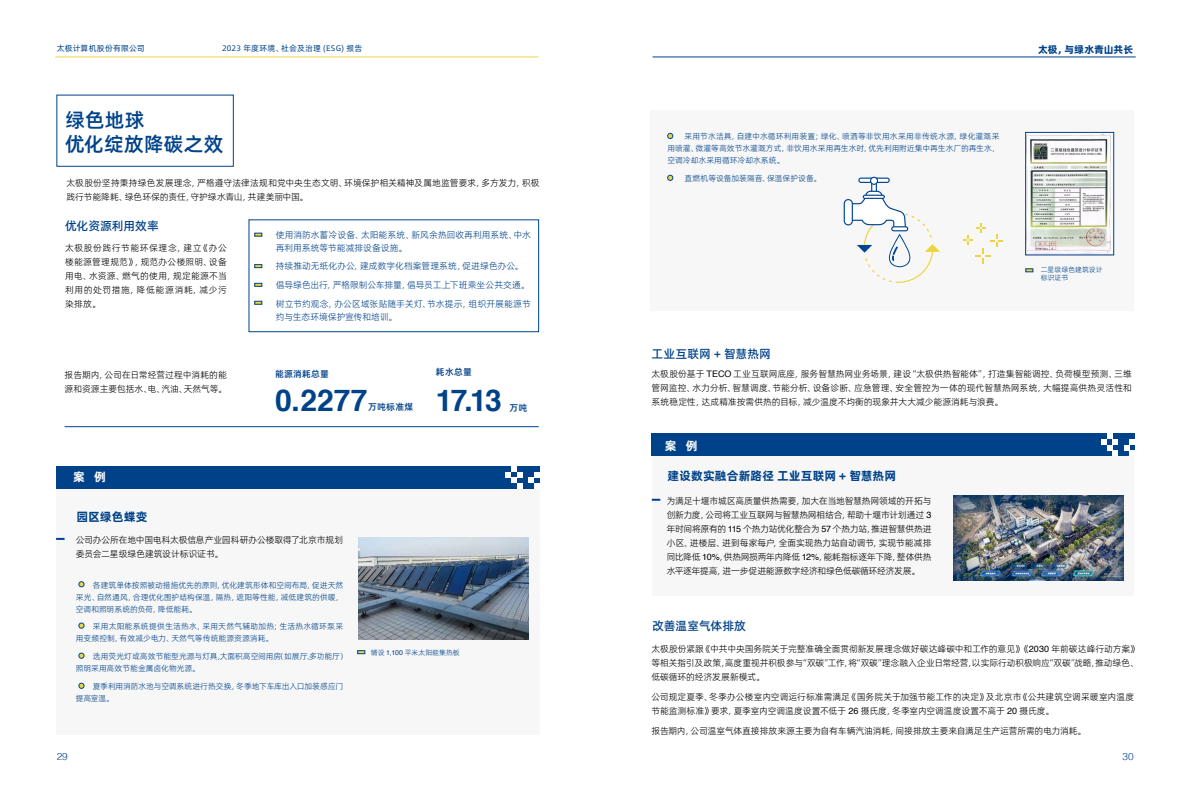
<style>
.page{position:relative;width:1191px;height:808px;background:#fff}
.page>*{position:absolute;margin:0;border:0;box-sizing:border-box;transform-origin:0 0}
.t1{font:700 30px "Helvetica";color:#004289}
.t2{font:700 20px/24px "Alibaba Pu Hui Ti 3 75 Semi";letter-spacing:.01em;color:#004289}
.t3{font:12px "Alibaba Pu Hui Ti 3 65 Medium";letter-spacing:-.01em;color:#004289}
.t4{font:700 12px "Alibaba Pu Hui Ti 3 95 Extra";letter-spacing:-.005em;color:#004289}
.t5{font:700 12px "Alibaba Pu Hui Ti 3 95 Extra";color:#fff}
.t6{font:10px "Alibaba Pu Hui Ti 3 105 Heavy";letter-spacing:-.01em;color:#004289}
.t7{font:300 10px "Helvetica";color:#004289}
.t8{font:9px/14px "Alibaba Pu Hui Ti 3 45 Light";letter-spacing:-.015em;color:#000;text-align:justify}
.t9{font:9px/18.7px "Alibaba Pu Hui Ti 3 45 Light";letter-spacing:-.01em;color:#004289}
.t10{font:700 9px "Alibaba Pu Hui Ti 3 75 Semi";letter-spacing:.02em;color:#004289}
.t11{font:8px/12px "Alibaba Pu Hui Ti 3 45 Light";letter-spacing:-.01em;color:#004289;text-align:justify}
.t12{font:8px/12px "Alibaba Pu Hui Ti 3 45 Light";letter-spacing:.01em;color:#004289}
.t13{font:8px/12px "Alibaba Pu Hui Ti 3 45 Light";letter-spacing:-.03em;color:#004289}
.t14{font:8px "Alibaba Pu Hui Ti 3 55 Regular";letter-spacing:.025em;color:#004289}
.t15{font:7px/8px "Alibaba Pu Hui Ti 3 45 Light";color:#004289}
.s1{font-family:"Helvetica"}
</style>
<div class="page">
<hr style="left:55px;top:57px;width:483px;height:1px;background:#ecd443">
<hr style="left:652px;top:57px;width:483px;height:1px;background:#004289">
<div style="left:650px;top:110px;width:483px;height:201px;background:#f7f7f7"></div>
<img style="left:1027px;top:134px;width:84px;height:119px">
<div style="left:1025px;top:132px;width:88px;height:123px;border:1px solid #004289"></div>
<div style="left:651px;top:450px;width:482px;height:145px;background:#f7f7f7"></div>
<div style="left:651px;top:434px;width:484px;height:22px;background:#004289"></div>
<img style="left:953px;top:495px;width:170px;height:85px">
<div style="left:56px;top:489px;width:483px;height:246px;background:#f7f7f7"></div>
<div style="left:56px;top:466px;width:483px;height:23px;background:#004289"></div>
<svg style="left:56px;top:538px;width:9px;height:2px"></svg>
<img style="left:358px;top:537px;width:170px;height:102px">
<svg style="left:254px;top:233px;width:8px;height:3px"></svg>
<svg style="left:254px;top:264px;width:8px;height:4px"></svg>
<svg style="left:254px;top:283px;width:8px;height:4px"></svg>
<svg style="left:254px;top:301px;width:8px;height:3px"></svg>
<div style="left:249px;top:220px;width:290px;height:112px;border:1px solid #004289"></div>
<svg style="left:528px;top:472px;width:11px;height:17px"></svg>
<svg style="left:505px;top:466px;width:17px;height:23px"></svg>
<svg style="left:79px;top:581px;width:5px;height:6px"></svg>
<svg style="left:79px;top:623px;width:5px;height:5px"></svg>
<svg style="left:79px;top:653px;width:5px;height:5px"></svg>
<svg style="left:79px;top:683px;width:5px;height:6px"></svg>
<svg style="left:357px;top:650px;width:8px;height:4px"></svg>
<svg style="left:667px;top:133px;width:6px;height:6px"></svg>
<svg style="left:667px;top:175px;width:6px;height:6px"></svg>
<svg style="left:1025px;top:269px;width:8px;height:3px"></svg>
<svg style="left:1101px;top:433px;width:34px;height:23px"></svg>
<svg style="left:652px;top:499px;width:8px;height:2px"></svg>
<svg style="left:843px;top:177px;width:97px;height:106px"></svg>
<svg style="left:963px;top:223px;width:39px;height:40px"></svg>
<hr style="left:65px;top:426px;width:474px;height:1px;background:#004289">
<p class="t14" style="left:57px;top:42px;width:90px">太极计算机股份有限公司</p>
<p class="t14" style="left:222px;top:42px;width:142px">2023 年度环境、社会及治理 (ESG) 报告</p>
<p class="t6" style="left:1038px;top:41px;width:97px">太极，与绿水青山共长</p>
<h2 class="t2" style="left:65px;top:107px;width:160px">绿色地球<br>优化绽放降碳之效</h2>
<p class="t8" style="left:66px;top:175px;width:474px">太极股份坚持秉持绿色发展理念，严格遵守法律法规和党中央生态文明、环境保护相关精神及属地监管要求，多方发力，积极践行节能降耗、绿色环保的责任，守护绿水青山，共建美丽中国。</p>
<h3 class="t3" style="left:65px;top:217px;width:95px">优化资源利用效率</h3>
<p class="t8" style="left:65px;top:240px;width:163px">太极股份践行节能环保理念，建立《办公楼能源管理规范》，规范办公楼照明、设备用电、水资源、燃气的使用，规定能源不当利用的处罚措施，降低能源消耗，减少污染排放。</p>
<p class="t9" style="left:276px;top:227px;width:257px;line-height:13px">使用消防水蓄冷设备、太阳能系统、新风余热回收再利用系统、中水再利用系统等节能减排设备设施。</p>
<p class="t9" style="left:276px;top:256px;width:257px">持续推动无纸化办公，建成数字化档案管理系统，促进绿色办公。倡导绿色出行，严格限制公车排量，倡导员工上下班乘坐公共交通。树立节约观念，办公区域张贴随手关灯、节水提示，组织开展能源节</p>
<p class="t9" style="left:276px;top:306px;width:123px">约与生态环境保护宣传和培训。</p>
<p class="t8" style="left:65px;top:367px;width:164px">报告期内，公司在日常经营过程中消耗的能源和资源主要包括水、电、汽油、天然气等。</p>
<p class="t10" style="left:275px;top:367px;width:55px">能源消耗总量</p>
<p class="t10" style="left:436px;top:365px;width:38px">耗水总量</p>
<h1 class="t1" style="left:275px;top:376px;width:94px">0.2277</h1>
<p class="t10" style="left:368px;top:400px;width:47px">万吨标准煤</p>
<h1 class="t1" style="left:436px;top:376px;width:68px">17.13</h1>
<p class="t10" style="left:509px;top:401px;width:19px">万吨</p>
<h3 class="t5" style="left:73px;top:467px;width:34px">案 例</h3>
<h3 class="t4" style="left:77px;top:508px;width:72px">园区绿色蝶变</h3>
<p class="t8" style="left:76px;top:532px;width:269px">公司办公所在地中国电科太极信息产业园科研办公楼取得了北京市规划委员会二星级绿色建筑设计标识证书。</p>
<p class="t11" style="left:76px;top:578px;width:269px;text-indent:17px">各建筑单体按照被动措施优先的原则，优化建筑形体和空间布局，促进天然采光、自然通风，合理优化围护结构保温，隔热，遮阳等性能，减低建筑的供暖，空调和照明系统的负荷，降低能耗。</p>
<p class="t12" style="left:76px;top:620px;width:269px;text-indent:17px">采用太阳能系统提供生活热水，采用天然气辅助加热；生活热水循环泵采用变频控制，有效减少电力、天然气等传统能源资源消耗。</p>
<p class="t11" style="left:76px;top:650px;width:273px;text-indent:17px">选用荧光灯或高效节能型光源与灯具，大面积高空间用房（如展厅、多功能厅）照明采用高效节能金属卤化物光源。</p>
<p class="t13" style="left:76px;top:679px;width:269px;text-indent:17px">夏季利用消防水池与空调系统进行热交换，冬季地下车库出入口加装感应门提高室温。</p>
<p class="t15" style="left:371px;top:648px;width:90px">铺设 <span class="s1">1,100</span> 平米太阳能集热板</p>
<p class="t11" style="left:667px;top:130px;width:334px;text-indent:17px">采用节水洁具，自建中水循环利用装置；绿化、喷洒等非饮用水采用非传统水源，绿化灌溉采用喷灌、微灌等高效节水灌溉方式，非饮用水采用再生水时，优先利用附近集中再生水厂的再生水，空调冷却水采用循环冷却水系统。</p>
<p class="t11" style="left:684px;top:172px;width:138px">直燃机等设备加装隔音、保温保护设备。</p>
<p class="t15" style="left:1040px;top:266px;width:63px">二星级绿色建筑设计标识证书</p>
<h3 class="t3" style="left:651px;top:345px;width:121px">工业互联网 + 智慧热网</h3>
<p class="t8" style="left:651px;top:366px;width:482px">太极股份基于 <span class="s1">TECO</span> 工业互联网底座，服务智慧热网业务场景，建设“太极供热智能体”，打造集智能调控、负荷模型预测、三维管网监控、水力分析、智慧调度、节能分析、设备诊断、应急管理、安全管控为一体的现代智慧热网系统，大幅提高供热灵活性和系统稳定性，达成精准按需供热的目标，减少温度不均衡的现象并大大减少能源消耗与浪费。</p>
<h3 class="t5" style="left:664px;top:436px;width:34px">案 例</h3>
<h3 class="t4" style="left:667px;top:466px;width:230px">建设数实融合新路径 工业互联网 + 智慧热网</h3>
<p class="t8" style="left:666px;top:493px;width:266px">为满足十堰市城区高质量供热需要，加大在当地智慧热网领域的开拓与创新力度，公司将工业互联网与智慧热网相结合，帮助十堰市计划通过 <span class="s1">3</span>年时间将原有的 <span class="s1">115</span> 个热力站优化整合为 <span class="s1">57</span> 个热力站，推进智慧供热进小区、进楼层、进到每家每户，全面实现热力站自动调节，实现节能减排同比降低 <span class="s1">10%</span>，供热网损两年内降低 <span class="s1">12%</span>，能耗指标逐年下降，整体供热水平逐年提高，进一步促进能源数字经济和绿色低碳循环经济发展。</p>
<h3 class="t3" style="left:652px;top:616px;width:95px">改善温室气体排放</h3>
<p class="t8" style="left:651px;top:641px;width:489px">太极股份紧跟《中共中央国务院关于完整准确全面贯彻新发展理念做好碳达峰碳中和工作的意见》《<span class="s1">2030</span> 年前碳达峰行动方案》等相关指引及政策，高度重视并积极参与“双碳”工作，将“双碳”理念融入企业日常经营，以实际行动积极响应“双碳”战略，推动绿色、低碳循环的经济发展新模式。</p>
<p class="t8" style="left:651px;top:689px;width:484px">公司规定夏季、冬季办公楼室内空调运行标准需满足《国务院关于加强节能工作的决定》及北京市《公共建筑空调采暖室内温度节能监测标准》要求，夏季室内空调温度设置不低于 <span class="s1">26</span> 摄氏度，冬季室内空调温度设置不高于 <span class="s1">20</span> 摄氏度。</p>
<p class="t8" style="left:651px;top:723px;width:436px">报告期内，公司温室气体直接排放来源主要为自有车辆汽油消耗，间接排放主要来自满足生产运营所需的电力消耗。</p>
<p class="t7" style="left:57px;top:747px;width:13px">29</p>
<p class="t7" style="left:1122px;top:747px;width:13px">30</p>
</div>
